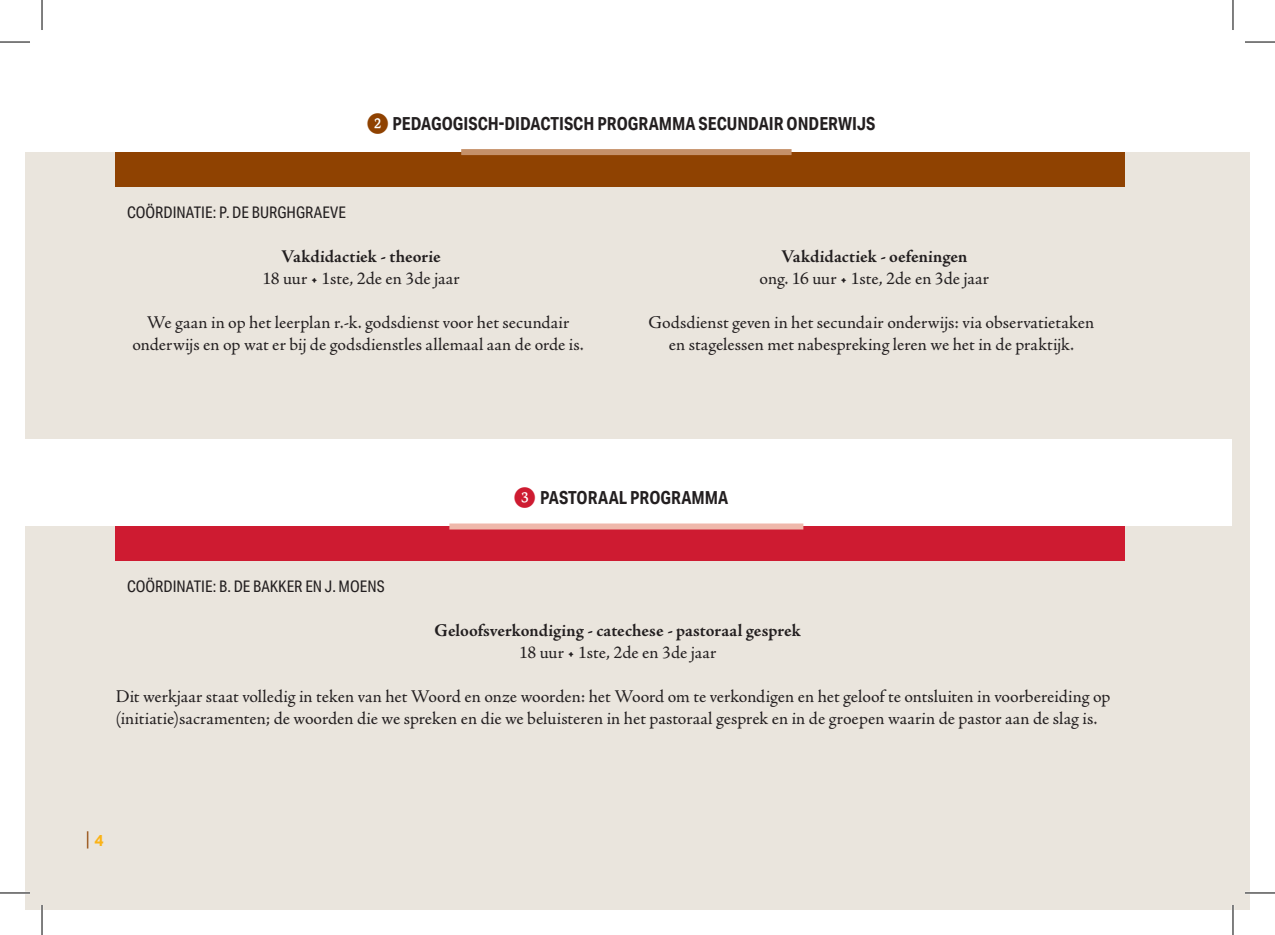
<style>
.page{position:relative;width:1275px;height:935px;background:#fff}
.page>*{position:absolute;margin:0;border:0;box-sizing:border-box;transform-origin:0 0}
.t1{font:300 20px "Aktiv Grotesk";color:#8f4201}
.t2{font:18px/22px "Adobe Jenson Pro";color:#231f20;text-align:center}
.t3{font:700 18px "Adobe Jenson Pro";color:#231f20}
.t4{font:700 18px "Aktiv Grotesk Cd";color:#231f20}
.t5{font:16px "Aktiv Grotesk Cd";color:#231f20}
.s1{color:#8f4201}
.s2{color:#ce1b31}
.s3{font-weight:700;font-size:16px;color:#fbb316}
</style>
<div class="page">
<div style="left:25px;top:152px;width:1208px;height:286px;background:#eae5dd"></div>
<div style="left:25px;top:526px;width:1208px;height:383px;background:#eae5dd"></div>
<div style="left:116px;top:526px;width:1009px;height:34px;background:#ce1b31"></div>
<div style="left:449px;top:523px;width:354px;height:6px;background:#efb8ab"></div>
<div style="left:116px;top:152px;width:1009px;height:34px;background:#8f4201"></div>
<div style="left:461px;top:149px;width:330px;height:6px;background:#c59069"></div>
<div style="left:1233px;top:152px;width:17px;height:757px;background:#eae5dd"></div>
<hr style="left:0;top:891px;width:30px;height:3px;background:#fff">
<hr style="left:1245px;top:891px;width:30px;height:3px;background:#fff">
<hr style="left:41px;top:904px;width:2px;height:30px;background:#fff">
<hr style="left:1231px;top:904px;width:3px;height:30px;background:#fff">
<hr style="left:0;top:42px;width:30px;height:1px;background:#000">
<hr style="left:1245px;top:42px;width:30px;height:1px;background:#000">
<hr style="left:0;top:892px;width:30px;height:1px;background:#000">
<hr style="left:1245px;top:892px;width:30px;height:1px;background:#000">
<hr style="left:42px;top:0;width:1px;height:30px;background:#000">
<hr style="left:42px;top:904px;width:1px;height:30px;background:#000">
<hr style="left:1232px;top:0;width:1px;height:30px;background:#000">
<hr style="left:1232px;top:904px;width:1px;height:30px;background:#000">
<p class="t4" style="left:366px;top:113px;width:511px"><span class="s1">❷</span>PEDAGOGISCH-DIDACTISCH PROGRAMMA SECUNDAIR ONDERWIJS</p>
<p class="t5" style="left:127px;top:203px;width:220px">COÖRDINATIE: P. DE BURGHGRAEVE</p>
<p class="t3" style="left:281px;top:246px;width:161px">Vakdidactiek - theorie</p>
<p class="t2" style="left:262px;top:268px;width:199px">18 uur • 1ste, 2de en 3de jaar</p>
<p class="t2" style="left:132px;top:312px;width:453px">We gaan in op het leerplan r.-k. godsdienst voor het secundair onderwijs en op wat er bij de godsdienstles allemaal aan de orde is.</p>
<p class="t3" style="left:781px;top:246px;width:188px">Vakdidactiek - oefeningen</p>
<p class="t2" style="left:759px;top:268px;width:231px">ong. 16 uur • 1ste, 2de en 3de jaar</p>
<p class="t2" style="left:648px;top:312px;width:447px">Godsdienst geven in het secundair onderwijs: via observatietaken en stagelessen met nabespreking leren we het in de praktijk.</p>
<p class="t5" style="left:127px;top:577px;width:259px">COÖRDINATIE: B. DE BAKKER EN J. MOENS</p>
<p class="t4" style="left:512px;top:487px;width:217px"><span class="s2">❸</span> PASTORAAL PROGRAMMA</p>
<p class="t3" style="left:434px;top:620px;width:368px">Geloofsverkondiging - catechese - pastoraal gesprek</p>
<p class="t2" style="left:519px;top:642px;width:199px">18 uur • 1ste, 2de en 3de jaar</p>
<p class="t2" style="left:116px;top:686px;width:996px;text-align:left">Dit werkjaar staat volledig in teken van het Woord en onze woorden: het Woord om te verkondigen en het geloof te ontsluiten in voorbereiding op (initiatie)sacramenten; de woorden die we spreken en die we beluisteren in het pastoraal gesprek en in de groepen waarin de pastor aan de slag is.</p>
<p class="t1" style="left:86px;top:826px;width:19px">| <span class="s3">4</span></p>
</div>
